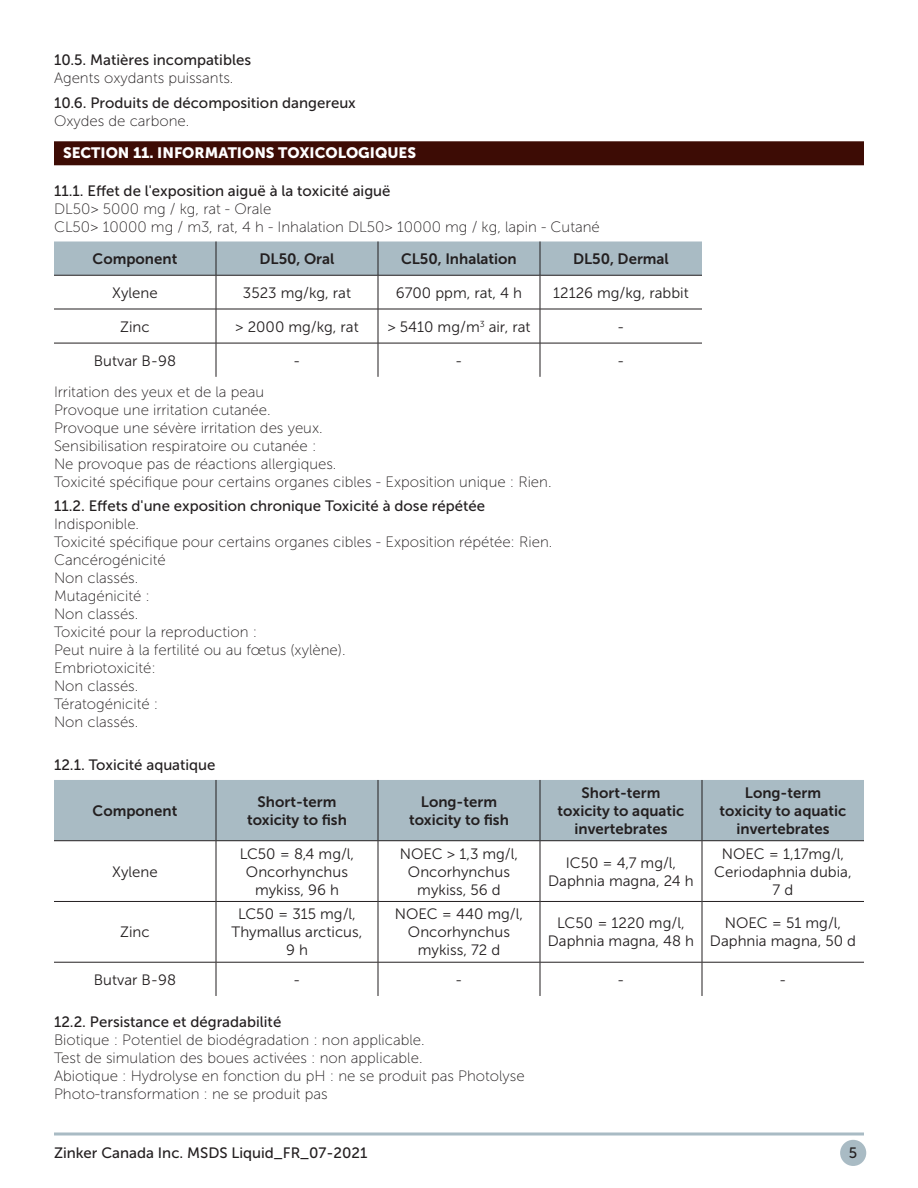
<style>
.page{position:relative;width:918px;height:1188px;background:#fff}
.page>*{position:absolute;margin:0;border:0;box-sizing:border-box;transform-origin:0 0}
.Body{font:15px/18px "Museo Sans 100";color:#231f20}
.Body-2{font:15px/18px "Museo Sans 300";color:#231f20;text-align:center}
.Numbered_Section{font:15px "Museo Sans 500";color:#231f20}
.Body-3{font:15px/18px "Museo Sans 700";color:#231f20;text-align:center}
.Body_NO_Space_After{font:15px "Museo Sans 100";color:#231f20}
.Title_with_Rule{font:15px "Museo Sans 900";color:#fff}
</style>
<div class="page">
<div style="left:840px;top:1140px;width:26px;height:26px;background:#a9bbc4;border-radius:50%"></div>
<svg style="left:54px;top:1132px;width:810px;height:4px;background:#becbd2"></svg>
<div style="left:54px;top:141px;width:810px;height:24px;background:#3d0c05"></div>
<svg style="left:54px;top:242px;width:648px;height:135px"></svg>
<hr style="left:54px;top:275px;width:162px;height:1px;background:#231f20">
<hr style="left:216px;top:275px;width:162px;height:1px;background:#231f20">
<hr style="left:378px;top:275px;width:162px;height:1px;background:#231f20">
<hr style="left:540px;top:275px;width:162px;height:1px;background:#231f20">
<hr style="left:54px;top:309px;width:162px;height:1px;background:#231f20">
<hr style="left:216px;top:309px;width:162px;height:1px;background:#231f20">
<hr style="left:378px;top:309px;width:162px;height:1px;background:#231f20">
<hr style="left:540px;top:309px;width:162px;height:1px;background:#231f20">
<hr style="left:54px;top:343px;width:162px;height:1px;background:#231f20">
<hr style="left:216px;top:343px;width:162px;height:1px;background:#231f20">
<hr style="left:378px;top:343px;width:162px;height:1px;background:#231f20">
<hr style="left:540px;top:343px;width:162px;height:1px;background:#231f20">
<hr style="left:216px;top:242px;width:1px;height:33px;background:#231f20">
<hr style="left:378px;top:242px;width:1px;height:33px;background:#231f20">
<hr style="left:540px;top:242px;width:1px;height:33px;background:#231f20">
<hr style="left:216px;top:275px;width:1px;height:34px;background:#231f20">
<hr style="left:378px;top:275px;width:1px;height:34px;background:#231f20">
<hr style="left:540px;top:275px;width:1px;height:34px;background:#231f20">
<hr style="left:216px;top:309px;width:1px;height:34px;background:#231f20">
<hr style="left:378px;top:309px;width:1px;height:34px;background:#231f20">
<hr style="left:540px;top:309px;width:1px;height:34px;background:#231f20">
<hr style="left:216px;top:343px;width:1px;height:34px;background:#231f20">
<hr style="left:378px;top:343px;width:1px;height:34px;background:#231f20">
<hr style="left:540px;top:343px;width:1px;height:34px;background:#231f20">
<div style="left:54px;top:780px;width:810px;height:60px;background:#a9bbc4"></div>
<svg style="left:54px;top:841px;width:162px;height:155px"></svg>
<hr style="left:54px;top:840px;width:162px;height:1px;background:#231f20">
<hr style="left:216px;top:840px;width:162px;height:1px;background:#231f20">
<hr style="left:378px;top:840px;width:162px;height:1px;background:#231f20">
<hr style="left:540px;top:840px;width:162px;height:1px;background:#231f20">
<hr style="left:702px;top:840px;width:162px;height:1px;background:#231f20">
<hr style="left:54px;top:901px;width:162px;height:1px;background:#231f20">
<hr style="left:216px;top:901px;width:162px;height:1px;background:#231f20">
<hr style="left:378px;top:901px;width:162px;height:1px;background:#231f20">
<hr style="left:540px;top:901px;width:162px;height:1px;background:#231f20">
<hr style="left:702px;top:901px;width:162px;height:1px;background:#231f20">
<hr style="left:54px;top:962px;width:162px;height:1px;background:#231f20">
<hr style="left:216px;top:962px;width:162px;height:1px;background:#231f20">
<hr style="left:378px;top:962px;width:162px;height:1px;background:#231f20">
<hr style="left:540px;top:962px;width:162px;height:1px;background:#231f20">
<hr style="left:702px;top:962px;width:162px;height:1px;background:#231f20">
<hr style="left:216px;top:780px;width:1px;height:61px;background:#231f20">
<hr style="left:378px;top:780px;width:1px;height:61px;background:#231f20">
<hr style="left:540px;top:780px;width:1px;height:61px;background:#231f20">
<hr style="left:702px;top:780px;width:1px;height:61px;background:#231f20">
<hr style="left:216px;top:841px;width:1px;height:60px;background:#231f20">
<hr style="left:378px;top:841px;width:1px;height:60px;background:#231f20">
<hr style="left:540px;top:841px;width:1px;height:60px;background:#231f20">
<hr style="left:702px;top:841px;width:1px;height:60px;background:#231f20">
<hr style="left:216px;top:901px;width:1px;height:61px;background:#231f20">
<hr style="left:378px;top:901px;width:1px;height:61px;background:#231f20">
<hr style="left:540px;top:901px;width:1px;height:61px;background:#231f20">
<hr style="left:702px;top:901px;width:1px;height:61px;background:#231f20">
<hr style="left:216px;top:962px;width:1px;height:34px;background:#231f20">
<hr style="left:378px;top:962px;width:1px;height:34px;background:#231f20">
<hr style="left:540px;top:962px;width:1px;height:34px;background:#231f20">
<hr style="left:702px;top:962px;width:1px;height:34px;background:#231f20">
<p class="Numbered_Section" style="left:54px;top:52px;width:199px">10.5. Matières incompatibles</p>
<p class="Body" style="left:54px;top:69px;width:181px">Agents oxydants puissants.</p>
<p class="Numbered_Section" style="left:54px;top:95px;width:303px">10.6. Produits de décomposition dangereux</p>
<p class="Body" style="left:54px;top:112px;width:137px">Oxydes de carbone.</p>
<p class="Title_with_Rule" style="left:63px;top:144px;width:355px">SECTION 11. INFORMATIONS TOXICOLOGIQUES</p>
<p class="Numbered_Section" style="left:54px;top:182px;width:338px">11.1. Effet de l'exposition aiguë à la toxicité aiguë</p>
<p class="Body" style="left:54px;top:200px;width:547px">DL50&gt; 5000 mg / kg, rat - Orale<br>CL50&gt; 10000 mg / m3, rat, 4 h - Inhalation DL50&gt; 10000 mg / kg, lapin - Cutané</p>
<p class="Body-3" style="left:93px;top:250px;width:86px">Component</p>
<p class="Body-3" style="left:260px;top:250px;width:76px">DL50, Oral</p>
<p class="Body-3" style="left:401px;top:250px;width:117px">CL50, Inhalation</p>
<p class="Body-3" style="left:573px;top:250px;width:97px">DL50, Dermal</p>
<p class="Body-2" style="left:112px;top:284px;width:47px">Xylene</p>
<p class="Body-2" style="left:243px;top:284px;width:110px">3523 mg/kg, rat</p>
<p class="Body-2" style="left:396px;top:284px;width:128px">6700 ppm, rat, 4 h</p>
<p class="Body-2" style="left:553px;top:284px;width:137px">12126 mg/kg, rabbit</p>
<p class="Body-2" style="left:120px;top:318px;width:31px">Zinc</p>
<p class="Body-2" style="left:235px;top:318px;width:125px">&gt; 2000 mg/kg, rat</p>
<p class="Body-2" style="left:387px;top:318px;width:145px">&gt; 5410 mg/m<sup>3</sup> air, rat</p>
<p class="Body-2" style="left:617px;top:318px;width:9px">-</p>
<p class="Body-2" style="left:94px;top:352px;width:84px">Butvar B-98</p>
<p class="Body-2" style="left:293px;top:352px;width:9px">-</p>
<p class="Body-2" style="left:455px;top:352px;width:9px">-</p>
<p class="Body-2" style="left:617px;top:352px;width:9px">-</p>
<p class="Body" style="left:54px;top:383px;width:212px">Irritation des yeux et de la peau</p>
<p class="Body" style="left:54px;top:401px;width:218px">Provoque une irritation cutanée.</p>
<p class="Body" style="left:54px;top:419px;width:270px">Provoque une sévère irritation des yeux.</p>
<p class="Body" style="left:54px;top:437px;width:264px">Sensibilisation respiratoire ou cutanée :</p>
<p class="Body" style="left:54px;top:455px;width:284px">Ne provoque pas de réactions allergiques.</p>
<p class="Body" style="left:54px;top:473px;width:499px">Toxicité spécifique pour certains organes cibles - Exposition unique : Rien.</p>
<p class="Numbered_Section" style="left:54px;top:498px;width:433px">11.2. Effets d'une exposition chronique Toxicité à dose répétée</p>
<p class="Body" style="left:54px;top:515px;width:87px">Indisponible.</p>
<p class="Body" style="left:54px;top:533px;width:500px">Toxicité spécifique pour certains organes cibles - Exposition répétée: Rien.</p>
<p class="Body" style="left:54px;top:551px;width:113px">Cancérogénicité</p>
<p class="Body" style="left:54px;top:569px;width:86px">Non classés.</p>
<p class="Body" style="left:54px;top:587px;width:97px">Mutagénicité :</p>
<p class="Body" style="left:54px;top:605px;width:86px">Non classés.</p>
<p class="Body" style="left:54px;top:623px;width:205px">Toxicité pour la reproduction :</p>
<p class="Body" style="left:54px;top:641px;width:293px">Peut nuire à la fertilité ou au fœtus (xylène).</p>
<p class="Body" style="left:54px;top:659px;width:103px">Embriotoxicité:</p>
<p class="Body" style="left:54px;top:677px;width:86px">Non classés.</p>
<p class="Body" style="left:54px;top:695px;width:106px">Tératogénicité :</p>
<p class="Body" style="left:54px;top:713px;width:86px">Non classés.</p>
<p class="Numbered_Section" style="left:54px;top:757px;width:163px">12.1. Toxicité aquatique</p>
<p class="Body-3" style="left:93px;top:802px;width:86px">Component</p>
<p class="Body-3" style="left:247px;top:793px;width:101px">Short-term toxicity to fish</p>
<p class="Body-3" style="left:409px;top:793px;width:101px">Long-term toxicity to fish</p>
<p class="Body-3" style="left:558px;top:784px;width:128px">Short-term toxicity to aquatic invertebrates</p>
<p class="Body-3" style="left:720px;top:784px;width:128px">Long-term toxicity to aquatic invertebrates</p>
<p class="Body-2" style="left:112px;top:863px;width:47px">Xylene</p>
<p class="Body-2" style="left:240px;top:845px;width:116px">LC50 = 8,4 mg/l,<br>Oncorhynchus mykiss, 96 h</p>
<p class="Body-2" style="left:400px;top:845px;width:120px">NOEC &gt; 1,3 mg/l,<br>Oncorhynchus mykiss, 56 d</p>
<p class="Body-2" style="left:548px;top:854px;width:147px">IC50 = 4,7 mg/l,<br>Daphnia magna, 24 h</p>
<p class="Body-2" style="left:714px;top:845px;width:139px">NOEC = 1,17mg/l,<br>Ceriodaphnia dubia,<br>7 d</p>
<p class="Body-2" style="left:120px;top:923px;width:31px">Zinc</p>
<p class="Body-2" style="left:232px;top:905px;width:132px">LC50 = 315 mg/l,<br>Thymallus arcticus,<br>9 h</p>
<p class="Body-2" style="left:395px;top:905px;width:130px">NOEC = 440 mg/l,<br>Oncorhynchus mykiss, 72 d</p>
<p class="Body-2" style="left:548px;top:914px;width:148px">LC50 = 1220 mg/l,<br>Daphnia magna, 48 h</p>
<p class="Body-2" style="left:710px;top:914px;width:148px">NOEC = 51 mg/l,<br>Daphnia magna, 50 d</p>
<p class="Body-2" style="left:94px;top:971px;width:84px">Butvar B-98</p>
<p class="Body-2" style="left:293px;top:971px;width:9px">-</p>
<p class="Body-2" style="left:455px;top:971px;width:9px">-</p>
<p class="Body-2" style="left:617px;top:971px;width:9px">-</p>
<p class="Body-2" style="left:779px;top:971px;width:9px">-</p>
<p class="Numbered_Section" style="left:54px;top:1014px;width:229px">12.2. Persistance et dégradabilité</p>
<p class="Body_NO_Space_After" style="left:54px;top:1032px;width:372px">Biotique : Potentiel de biodégradation : non applicable.</p>
<p class="Body_NO_Space_After" style="left:54px;top:1050px;width:370px">Test de simulation des boues activées : non applicable.</p>
<p class="Body_NO_Space_After" style="left:54px;top:1068px;width:472px">Abiotique : Hydrolyse en fonction du pH : ne se produit pas Photolyse</p>
<p class="Body" style="left:54px;top:1085px;width:275px">Photo-transformation : ne se produit pas</p>
<p class="Numbered_Section" style="left:54px;top:1144px;width:315px">Zinker Canada Inc. MSDS Liquid_FR_07-2021</p>
<p class="Numbered_Section" style="left:849px;top:1144px;width:10px">5</p>
</div>
